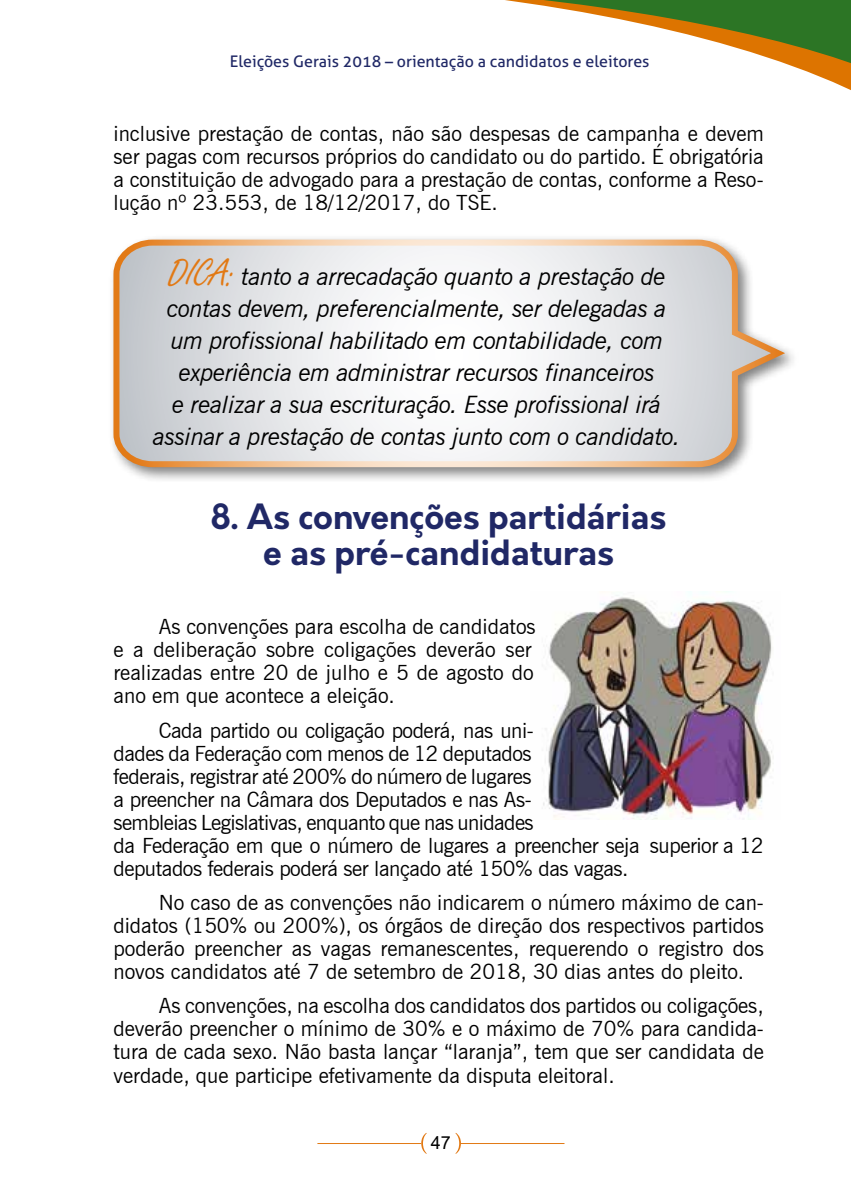
<style>
.page{position:relative;width:851px;height:1191px;background:#fff}
.page>*{position:absolute;margin:0;border:0;box-sizing:border-box;transform-origin:0 0}
.t1{font:700 34px/36px "Orkney";color:#202866;text-align:center}
.t2{font:italic 24px/32px "News Gothic BT";letter-spacing:-.02em;color:#000;text-align:center}
.t3{font:21px/23px "News Gothic BT";letter-spacing:-.02em;color:#000;text-align:justify}
.t4{font:21px/23px "News Gothic BT";color:#000}
.t5{font:18px "Arial";color:#000}
.t6{font:16px "Aller";color:#202866}
.s1{font-family:"Freestyle Script";font-style:normal;font-size:40px;color:#e27914}
</style>
<div class="page">
<hr style="left:317px;top:1143px;width:104px;height:1px;background:#e27914">
<svg style="left:421px;top:1133px;width:5px;height:20px"></svg>
<svg style="left:455px;top:1133px;width:6px;height:20px"></svg>
<hr style="left:460px;top:1143px;width:104px;height:1px;background:#e27914">
<svg style="left:800px;top:69px;width:50px;height:21px"></svg>
<svg style="left:505px;top:0;width:345px;height:69px"></svg>
<div style="left:108px;top:234px;width:691px;height:249px;background:#000;opacity:.5"></div>
<svg style="left:110px;top:237px;width:682px;height:233px"></svg>
<img style="left:542px;top:595px;width:230px;height:224px">
<p class="t6" style="left:230px;top:52px;width:421px">Eleições Gerais 2018 – orientação a candidatos e eleitores</p>
<p class="t3" style="left:113px;top:122px;width:652px">inclusive prestação de contas, não são despesas de campanha e devem ser pagas com recursos próprios do candidato ou do partido. É obrigatória a constituição de advogado para a prestação de contas, conforme a Reso&shy;lução nº 23.553, de 18/12/2017, do TSE.</p>
<p class="t2" style="left:153px;top:260px;width:529px"><span class="s1">DICA:</span> tanto a arrecadação quanto a prestação de contas devem, preferencialmente, ser delegadas a um profissional habilitado em contabilidade, com experiência em administrar recursos financeiros<br>e realizar a sua escrituração. Esse profissional irá assinar a prestação de contas junto com o candidato.</p>
<h1 class="t1" style="left:211px;top:499px;width:457px">8. As convenções partidárias e as pré-candidaturas</h1>
<p class="t4" style="left:113px;top:615px;width:424px;text-indent:45px">As convenções para escolha de candidatos e a deliberação sobre coligações deverão ser realizadas entre 20 de julho e 5 de agosto do ano em que acontece a eleição.</p>
<p class="t3" style="left:113px;top:718px;width:651px;text-align:left;text-indent:45px">Cada partido ou coligação poderá, nas uni-<br>dades da Federação com menos de 12 deputados<br>federais, registrar até 200% do número de lugares<br>a preencher na Câmara dos Deputados e nas As-<br>sembleias Legislativas, enquanto que nas unidades<br>da Federação em que o número de lugares a preencher seja superior a 12 deputados federais poderá ser lançado até 150% das vagas.</p>
<p class="t3" style="left:113px;top:891px;width:652px;text-indent:45px">No caso de as convenções não indicarem o número máximo de can&shy;didatos (150% ou 200%), os órgãos de direção dos respectivos partidos poderão preencher as vagas remanescentes, requerendo o registro dos novos candidatos até 7 de setembro de 2018, 30 dias antes do pleito.</p>
<p class="t3" style="left:113px;top:994px;width:651px;text-indent:45px">As convenções, na escolha dos candidatos dos partidos ou coligações, deverão preencher o mínimo de 30% e o máximo de 70% para candida&shy;tura de cada sexo. Não basta lançar “laranja”, tem que ser candidata de verdade, que participe efetivamente da disputa eleitoral.</p>
<p class="t5" style="left:431px;top:1130px;width:22px">47</p>
</div>
